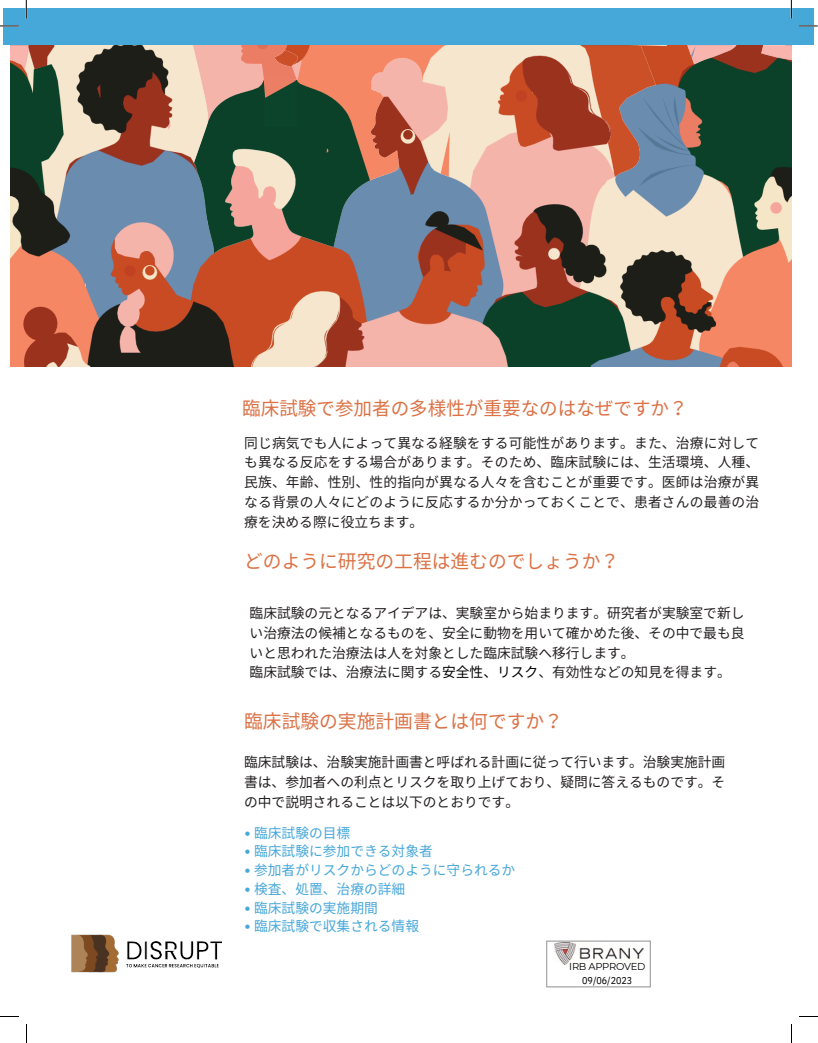
<style>
.page{position:relative;width:818px;height:1043px;background:#fff}
.page>*{position:absolute;margin:0;border:0;box-sizing:border-box;transform-origin:0 0}
.t1{font:18.75px "Noto Sans CJ Ksc";color:#db7145}
.t2{font:18.5px "Noto Sans CJ Ksc";color:#db7145}
.t3{font:13.75px/19.8px "Noto Sans CJ Ksc";color:#231f20}
.t4{font:13.75px "Noto Sans CJ Ksc";color:#46a7d9}
.t5{font:10px "Montserrat";letter-spacing:-.03em;color:#000}
.t6{font:10px "IBM Plex Sans Cond";color:#000}
.s1{color:#000}
.s2{font-family:"Calibri"}
</style>
<div class="page">
<svg style="left:26px;top:1024px;width:1px;height:18px"></svg>
<svg style="left:0;top:1016px;width:19px;height:1px"></svg>
<img style="left:71px;top:934px;width:48px;height:39px">
<svg style="left:791px;top:1024px;width:1px;height:18px"></svg>
<svg style="left:799px;top:1016px;width:18px;height:1px"></svg>
<img style="left:126px;top:941px;width:95px;height:26px">
<img style="left:10px;top:45px;width:781px;height:322px">
<img style="left:546px;top:940px;width:105px;height:48px">
<div style="left:4px;top:8px;width:809px;height:37px;background:#46a7d9"></div>
<svg style="left:0;top:25px;width:19px;height:2px"></svg>
<svg style="left:798px;top:25px;width:19px;height:2px"></svg>
<svg style="left:26px;top:0;width:1px;height:19px"></svg>
<svg style="left:790px;top:0;width:2px;height:19px"></svg>
<img style="left:554px;top:942px;width:89px;height:22px">
<h1 class="t2" style="left:242px;top:393px;width:437px">臨床試験で参加者の多様性が重要なのはなぜですか？</h1>
<p class="t3" style="left:244px;top:432px;width:516px;text-align:justify">同じ病気でも人によって異なる経験をする可能性があります。また、治療に対しても異なる反応をする場合があります。そのため、臨床試験には、生活環境、人種、民族、年齢、性別、性的指向が異なる人々を含むことが重要です。医師は治療が異なる背景の人々にどのように反応するか分かっておくことで、患者さんの最善の治療を決める際に役立ちます。</p>
<h2 class="t1" style="left:244px;top:546px;width:367px">どのように研究の工程は進むのでしょうか？</h2>
<h2 class="t3" style="left:249px;top:602px;width:496px">臨床試験の元となるアイデアは、実験室から始まります。研究者が実験室で新しい治療法の候補となるものを、安全に動物を用いて確かめた後、その中で最も良いと思われた治療法は人を対象とした臨床試験へ移行します。<br>臨床試験では、治療法に関する<span class="s1">安全性、リスク</span>、有効性などの知見を得ます。</h2>
<h1 class="t1" style="left:244px;top:706px;width:311px">臨床試験の実施計画書とは何ですか？</h1>
<h2 class="t3" style="left:244px;top:751px;width:482px">臨床試験は、治験実施計画書と呼ばれる計画に従って行います。治験実施計画書は、参加者への利点とリスクを取り上げており、疑問に答えるものです。その中で説明されることは以下のとおりです。</h2>
<h1 class="t4" style="left:244px;top:821px;width:108px"><span class="s2">•</span> 臨床試験の目標</h1>
<h1 class="t4" style="left:244px;top:840px;width:190px"><span class="s2">•</span> 臨床試験に参加できる対象者</h1>
<h1 class="t4" style="left:244px;top:859px;width:273px"><span class="s2">•</span> 参加者がリスクからどのように守られるか</h1>
<h1 class="t4" style="left:244px;top:877px;width:161px"><span class="s2">•</span> 検査、処置、治療の詳細</h1>
<h1 class="t4" style="left:244px;top:896px;width:135px"><span class="s2">•</span> 臨床試験の実施期間</h1>
<h1 class="t4" style="left:244px;top:915px;width:175px"><span class="s2">•</span> 臨床試験で収集される情報</h1>
<p class="t5" style="left:569px;top:959px;width:78px">IRB APPROVED</p>
<h2 class="t6" style="left:582px;top:973px;width:52px">09/06/2023</h2>
</div>
